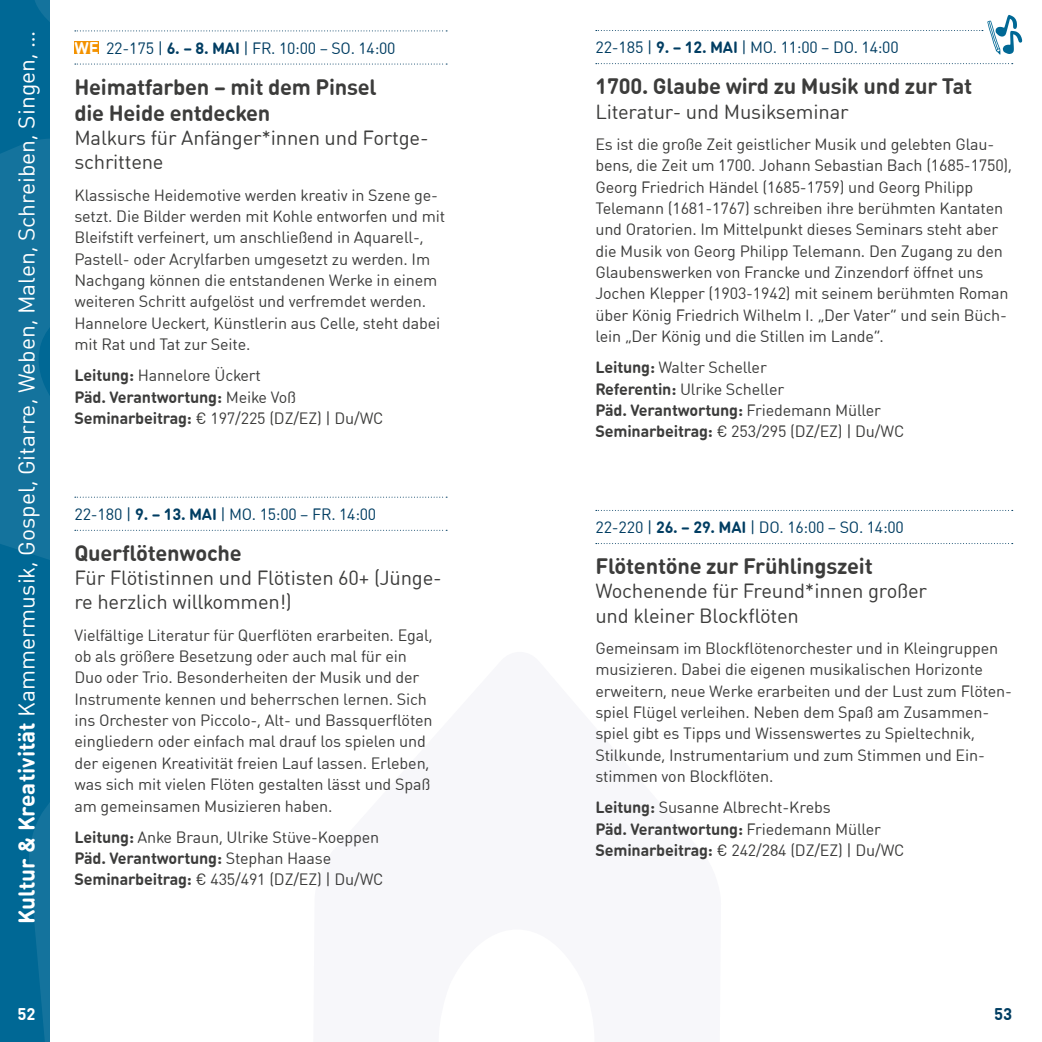
<style>
.page{position:relative;width:1042px;height:1042px;background:#fff}
.page>*{position:absolute;margin:0;border:0;box-sizing:border-box;transform-origin:0 0}
.t1{font:22.75px "DIN Round Offc";color:#fff}
.t2{font:700 21.88px/26.2px "DIN Round Offc";letter-spacing:-.01em;color:#3c3c3b}
.t3{font:20.12px/24.2px "DIN Round Offc";letter-spacing:-.01em;color:#3c3c3b}
.t4{font:700 16.62px "DIN Round Offc";color:#003d62}
.t5{font:700 16.62px "DIN Round Offc";color:#fff}
.t6{font:16.1px/21.3px "DIN Round Offc";letter-spacing:-.01em;color:#3c3c3b}
.t7{font:16.1px "DIN Round Offc";letter-spacing:-.015em;color:#003d62}
.s1{font-weight:700}
.s2{font-weight:700;font-size:16.62px;color:#fff}
</style>
<div class="page">
<div style="left:0;top:0;width:50px;height:1042px;background:#006895"></div>
<svg style="left:29px;top:803px;width:21px;height:239px;fill:#14739d"></svg>
<svg style="left:0;top:139px;width:274px;height:421px"></svg>
<svg style="left:35px;top:0;width:412px;height:65px"></svg>
<svg style="left:75px;top:497px;width:372px;height:1px"></svg>
<svg style="left:75px;top:530px;width:372px;height:1px"></svg>
<div style="left:74px;top:41px;width:25px;height:13px;background:#f39200"></div>
<svg style="left:596px;top:14px;width:426px;height:51px"></svg>
<svg style="left:596px;top:510px;width:417px;height:1px"></svg>
<svg style="left:596px;top:543px;width:417px;height:1px"></svg>
<h1 class="t1" style="left:12px;top:924px;width:895px;rotate:-90deg"><span class="s1">Kultur &amp; Kreativität</span> Kammermusik, Gospel, Gitarre, Weben, Malen, Schreiben, Singen, …</h1>
<p class="t5" style="left:17px;top:1003px;width:20px">52</p>
<p class="t7" style="left:74px;top:38px;width:323px"><span class="s2">WE</span> 22-175 | <span class="s1">6. – 8. MAI</span> | FR. 10:00 – SO. 14:00</p>
<h2 class="t2" style="left:74px;top:73px;width:304px">Heimatfarben – mit dem Pinsel die Heide entdecken</h2>
<p class="t3" style="left:74px;top:126px;width:356px">Malkurs für Anfänger*innen und Fortge&shy;schrittene</p>
<p class="t6" style="left:74px;top:184px;width:372px">Klassische Heidemotive werden kreativ in Szene ge&shy;setzt. Die Bilder werden mit Kohle entworfen und mit Bleifstift verfeinert, um anschließend in Aquarell-, Pastell- oder Acrylfarben umgesetzt zu werden. Im Nachgang können die entstandenen Werke in einem weiteren Schritt aufgelöst und verfremdet werden.<br>Hannelore Ueckert, Künstlerin aus Celle, steht dabei mit Rat und Tat zur Seite.</p>
<p class="t6" style="left:74px;top:365px;width:310px"><span class="s1">Leitung:</span> Hannelore Ückert<br><span class="s1">Päd. Verantwortung:</span> Meike Voß<br><span class="s1">Seminarbeitrag:</span> € 197/225 (DZ/EZ) | Du/WC</p>
<p class="t7" style="left:74px;top:504px;width:303px">22-180 | <span class="s1">9. – 13. MAI</span> | MO. 15:00 – FR. 14:00</p>
<h2 class="t2" style="left:74px;top:540px;width:169px">Querflötenwoche</h2>
<p class="t3" style="left:74px;top:565px;width:369px">Für Flötistinnen und Flötisten 60+ (Jünge&shy;re herzlich willkommen!)</p>
<p class="t6" style="left:74px;top:624px;width:360px">Vielfältige Literatur für Querflöten erarbeiten. Egal, ob als größere Besetzung oder auch mal für ein Duo oder Trio. Besonderheiten der Musik und der Instrumente kennen und beherrschen lernen. Sich ins Orchester von Piccolo-, Alt- und Bassquerflöten eingliedern oder einfach mal drauf los spielen und der eigenen Kreativität freien Lauf lassen. Erleben, was sich mit vielen Flöten gestalten lässt und Spaß am gemeinsamen Musizieren haben.</p>
<p class="t6" style="left:74px;top:826px;width:310px"><span class="s1">Leitung:</span> Anke Braun, Ulrike Stüve-Koeppen<br><span class="s1">Päd. Verantwortung:</span> Stephan Haase<br><span class="s1">Seminarbeitrag:</span> € 435/491 (DZ/EZ) | Du/WC</p>
<p class="t7" style="left:595px;top:37px;width:305px">22-185 | <span class="s1">9. – 12. MAI</span> | MO. 11:00 – DO. 14:00</p>
<h2 class="t2" style="left:595px;top:73px;width:378px">1700. Glaube wird zu Musik und zur Tat</h2>
<p class="t3" style="left:595px;top:99px;width:255px">Literatur- und Musikseminar</p>
<p class="t6" style="left:595px;top:133px;width:418px">Es ist die große Zeit geistlicher Musik und gelebten Glau&shy;bens, die Zeit um 1700. Johann Sebastian Bach (1685-1750), Georg Friedrich Händel (1685-1759) und Georg Philipp Telemann (1681-1767) schreiben ihre berühmten Kantaten und Oratorien. Im Mittelpunkt dieses Seminars steht aber die Musik von Georg Philipp Telemann. Den Zugang zu den Glaubenswerken von Francke und Zinzendorf öffnet uns Jochen Klepper (1903-1942) mit seinem berühmten Roman über König Friedrich Wilhelm I. „Der Vater“ und sein Büch&shy;lein „Der König und die Stillen im Lande“.</p>
<p class="t6" style="left:595px;top:357px;width:310px"><span class="s1">Leitung:</span> Walter Scheller<br><span class="s1">Referentin:</span> Ulrike Scheller<br><span class="s1">Päd. Verantwortung:</span> Friedemann Müller <span class="s1">Seminarbeitrag:</span> € 253/295 (DZ/EZ) | Du/WC</p>
<p class="t7" style="left:595px;top:517px;width:310px">22-220 | <span class="s1">26. – 29. MAI</span> | DO. 16:00 – SO. 14:00</p>
<h2 class="t2" style="left:595px;top:553px;width:279px">Flötentöne zur Frühlingszeit</h2>
<p class="t3" style="left:595px;top:579px;width:333px">Wochenende für Freund*innen großer und kleiner Blockflöten</p>
<p class="t6" style="left:595px;top:637px;width:418px">Gemeinsam im Blockflötenorchester und in Kleingruppen musizieren. Dabei die eigenen musikalischen Horizonte erweitern, neue Werke erarbeiten und der Lust zum Flöten&shy;spiel Flügel verleihen. Neben dem Spaß am Zusammen&shy;spiel gibt es Tipps und Wissenswertes zu Spieltechnik, Stilkunde, Instrumentarium und zum Stimmen und Ein&shy;stimmen von Blockflöten.</p>
<p class="t6" style="left:595px;top:796px;width:310px"><span class="s1">Leitung:</span> Susanne Albrecht-Krebs<br><span class="s1">Päd. Verantwortung:</span> Friedemann Müller<br><span class="s1">Seminarbeitrag:</span> € 242/284 (DZ/EZ) | Du/WC</p>
<p class="t4" style="left:994px;top:1003px;width:20px">53</p>
</div>
